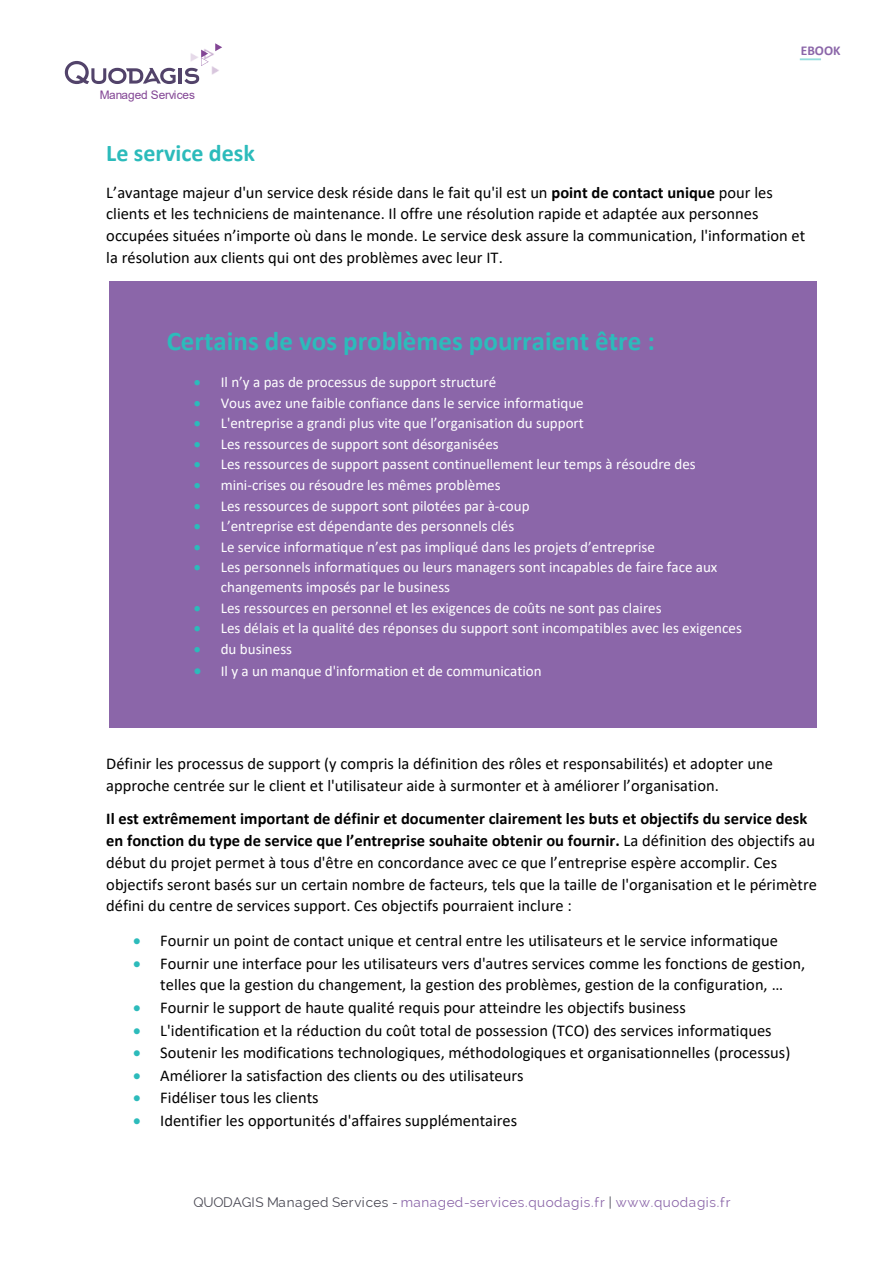
<style>
.page{position:relative;width:893px;height:1263px;background:#fff}
.page>*{position:absolute;margin:0;border:0;box-sizing:border-box;transform-origin:0 0}
.t1{font:700 27px "Calibri";color:#2cbbbb}
.t2{font:700 24px "Calibri";color:#2cbbbb}
.t3{font:16.5px/21.8px "Calibri";color:#000}
.t4{font:15px/19.8px "Calibri";color:#fff}
.t5{font:800 13.5px "Raleway";letter-spacing:.035em;color:#8b66a9}
.t6{font:700 13.5px "Calibri";color:#8b66a9}
.s1{font-weight:700}
.s2{color:#2cbbbb}
.s3{color:#484752}
</style>
<div class="page">
<svg style="left:65px;top:61px;width:111px;height:23px"></svg>
<hr style="left:179px;top:68px;width:3px;height:16px;background:#52436a">
<svg style="left:184px;top:43px;width:38px;height:41px"></svg>
<hr style="left:800px;top:58px;width:21px;height:2px;background:#2cbbbb;opacity:.5">
<div style="left:109px;top:281px;width:708px;height:446px;background:#8b66a9"></div>
<p class="t6" style="left:801px;top:44px;width:41px">EBOOK</p>
<p class="t2" style="left:106px;top:143px;width:150px">Le service desk</p>
<p class="t3" style="left:106px;top:183px;width:700px">L’avantage majeur d'un service desk réside dans le fait qu'il est un <span class="s1">point de contact unique</span> pour les clients et les techniciens de maintenance. Il offre une résolution rapide et adaptée aux personnes occupées situées n’importe où dans le monde. Le service desk assure la communication, l'information et la résolution aux clients qui ont des problèmes avec leur IT.</p>
<p class="t1" style="left:167px;top:330px;width:490px">Certains de vos problèmes pourraient être :</p>
<p class="t4" style="left:194px;top:374px;width:304px"><span class="s2">•</span> Il n’y a pas de processus de support structuré</p>
<p class="t4" style="left:194px;top:394px;width:392px"><span class="s2">•</span> Vous avez une faible confiance dans le service informatique</p>
<p class="t4" style="left:194px;top:415px;width:392px"><span class="s2">•</span> L'entreprise a grandi plus vite que l’organisation du support</p>
<p class="t4" style="left:194px;top:435px;width:306px"><span class="s2">•</span> Les ressources de support sont désorganisées</p>
<p class="t4" style="left:194px;top:456px;width:503px"><span class="s2">•</span> Les ressources de support passent continuellement leur temps à résoudre des</p>
<p class="t4" style="left:194px;top:476px;width:308px"><span class="s2">•</span> mini-crises ou résoudre les mêmes problèmes</p>
<p class="t4" style="left:194px;top:497px;width:337px"><span class="s2">•</span> Les ressources de support sont pilotées par à-coup</p>
<p class="t4" style="left:194px;top:517px;width:322px"><span class="s2">•</span> L’entreprise est dépendante des personnels clés</p>
<p class="t4" style="left:194px;top:538px;width:463px"><span class="s2">•</span> Le service informatique n’est pas impliqué dans les projets d’entreprise</p>
<p class="t4" style="left:221px;top:559px;width:498px;text-indent:-27px"><span class="s2">•</span> Les personnels informatiques ou leurs managers sont incapables de faire face aux changements imposés par le business</p>
<p class="t4" style="left:194px;top:599px;width:469px"><span class="s2">•</span> Les ressources en personnel et les exigences de coûts ne sont pas claires</p>
<p class="t4" style="left:194px;top:619px;width:550px"><span class="s2">•</span> Les délais et la qualité des réponses du support sont incompatibles avec les exigences</p>
<p class="t4" style="left:194px;top:640px;width:100px"><span class="s2">•</span> du business</p>
<p class="t4" style="left:194px;top:662px;width:349px"><span class="s2">•</span> Il y a un manque d'information et de communication</p>
<p class="t3" style="left:106px;top:754px;width:668px">Définir les processus de support (y compris la définition des rôles et responsabilités) et adopter une approche centrée sur le client et l'utilisateur aide à surmonter et à améliorer l’organisation.</p>
<p class="t3" style="left:106px;top:809px;width:712px"><span class="s1">Il est extrêmement important de définir et documenter clairement les buts et objectifs du service desk en fonction du type de service que l’entreprise souhaite obtenir ou fournir.</span> La définition des objectifs au début du projet permet à tous d'être en concordance avec ce que l’entreprise espère accomplir. Ces objectifs seront basés sur un certain nombre de facteurs, tels que la taille de l'organisation et le périmètre défini du centre de services support. Ces objectifs pourraient inclure :</p>
<p class="t3" style="left:133px;top:931px;width:646px"><span class="s2">•</span> Fournir un point de contact unique et central entre les utilisateurs et le service informatique</p>
<p class="t3" style="left:133px;top:953px;width:673px;text-align:center"><span class="s2">•</span> Fournir une interface pour les utilisateurs vers d'autres services comme les fonctions de gestion, telles que la gestion du changement, la gestion des problèmes, gestion de la configuration, …</p>
<p class="t3" style="left:133px;top:998px;width:554px"><span class="s2">•</span> Fournir le support de haute qualité requis pour atteindre les objectifs business</p>
<p class="t3" style="left:133px;top:1020px;width:640px"><span class="s2">•</span> L'identification et la réduction du coût total de possession (TCO) des services informatiques</p>
<p class="t3" style="left:133px;top:1043px;width:659px"><span class="s2">•</span> Soutenir les modifications technologiques, méthodologiques et organisationnelles (processus)</p>
<p class="t3" style="left:133px;top:1066px;width:392px"><span class="s2">•</span> Améliorer la satisfaction des clients ou des utilisateurs</p>
<p class="t3" style="left:133px;top:1088px;width:187px"><span class="s2">•</span> Fidéliser tous les clients</p>
<p class="t3" style="left:133px;top:1111px;width:385px"><span class="s2">•</span> Identifier les opportunités d'affaires supplémentaires</p>
<p class="t5" style="left:194px;top:1194px;width:538px"><span class="s3">QUODAGIS Managed Services -</span> managed-services.quodagis.fr <span class="s3">|</span> www.quodagis.fr</p>
</div>
